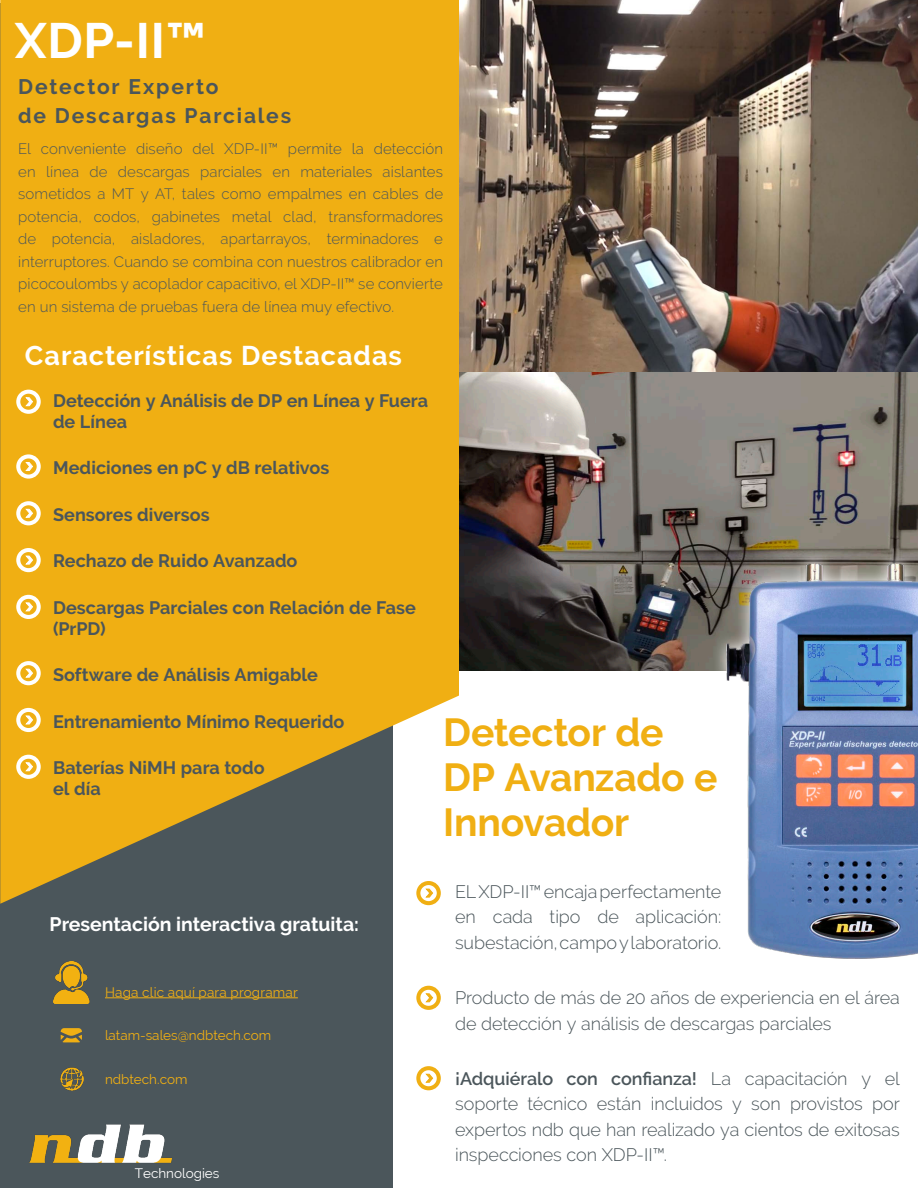
<style>
.page{position:relative;width:918px;height:1188px;background:#fff}
.page>*{position:absolute;margin:0;border:0;box-sizing:border-box;transform-origin:0 0}
.Paragraph_Style_1{font:700 49.5px "Raleway";color:#fff}
.Paragraph_Style_1-2{font:700 39px/45px "Raleway";letter-spacing:-.01em;color:#f0af13}
.Paragraph_Style_1-3{font:700 27px "Raleway";letter-spacing:.035em;color:#fff}
.Paragraph_Style_1-4{font:700 21px "Raleway";letter-spacing:.085em;color:#4b565b}
.t1{font:700 19.5px "Raleway";color:#fff}
.Paragraph_Style_1-5{font:300 18px/25.5px "Raleway";letter-spacing:-.005em;color:#4b565b;text-align:justify}
.Paragraph_Style_1-6{font:700 18px/21px "Raleway";letter-spacing:.005em;color:#4b565b}
.Paragraph_Style_1-7{font:300 15px/22.5px "Raleway";letter-spacing:.01em;color:#4b565b;text-align:justify}
.Paragraph_Style_1-8{font:13.5px "Raleway";color:#f0af13}
.t2{font:13.5px "Raleway";color:#fff}
.s1{font-weight:600}
</style>
<div class="page">
<div style="left:0;top:4px;width:394px;height:1184px;background:#4b565b"></div>
<img style="left:29px;top:1124px;width:143px;height:39px">
<svg style="left:0;top:0;width:459px;height:904px;background:#e0a820"></svg>
<div style="left:416px;top:881px;width:25px;height:24px;border:4px solid #f0af13;border-radius:50%"></div>
<svg style="left:425px;top:888px;width:8px;height:10px"></svg>
<div style="left:416px;top:986px;width:25px;height:24px;border:4px solid #f0af13;border-radius:50%"></div>
<svg style="left:425px;top:993px;width:8px;height:9px"></svg>
<div style="left:416px;top:1066px;width:25px;height:24px;border:4px solid #f0af13;border-radius:50%"></div>
<svg style="left:425px;top:1073px;width:8px;height:10px"></svg>
<img style="left:459px;top:0;width:459px;height:373px">
<div style="left:16px;top:390px;width:25px;height:24px;border:4px solid #fff;border-radius:50%"></div>
<svg style="left:25px;top:397px;width:8px;height:9px"></svg>
<div style="left:16px;top:454px;width:25px;height:25px;border:4px solid #fff;border-radius:50%"></div>
<svg style="left:25px;top:462px;width:8px;height:9px"></svg>
<div style="left:16px;top:501px;width:25px;height:24px;border:4px solid #fff;border-radius:50%"></div>
<svg style="left:25px;top:508px;width:8px;height:10px"></svg>
<div style="left:16px;top:548px;width:25px;height:24px;border:4px solid #fff;border-radius:50%"></div>
<svg style="left:25px;top:555px;width:8px;height:10px"></svg>
<div style="left:16px;top:595px;width:25px;height:24px;border:4px solid #fff;border-radius:50%"></div>
<svg style="left:25px;top:602px;width:8px;height:9px"></svg>
<div style="left:16px;top:661px;width:25px;height:24px;border:4px solid #fff;border-radius:50%"></div>
<svg style="left:25px;top:668px;width:8px;height:10px"></svg>
<div style="left:16px;top:708px;width:25px;height:24px;border:4px solid #fff;border-radius:50%"></div>
<svg style="left:25px;top:715px;width:8px;height:10px"></svg>
<div style="left:16px;top:755px;width:25px;height:24px;border:4px solid #fff;border-radius:50%"></div>
<svg style="left:25px;top:762px;width:8px;height:9px"></svg>
<img style="left:459px;top:373px;width:459px;height:297px">
<div style="left:712px;top:550px;width:206px;height:422px;background:#fff;opacity:.95"></div>
<img style="left:721px;top:557px;width:197px;height:405px">
<svg style="left:61px;top:1028px;width:21px;height:14px"></svg>
<img style="left:61px;top:1067px;width:23px;height:24px">
<img style="left:53px;top:961px;width:37px;height:42px">
<hr style="left:105px;top:997px;width:193px;height:1px;background:#f0af13">
<p class="Paragraph_Style_1" style="left:15px;top:12px;width:193px">XDP-II™</p>
<p class="Paragraph_Style_1-4" style="left:18px;top:74px;width:202px">Detector Experto</p>
<p class="Paragraph_Style_1-4" style="left:18px;top:104px;width:274px">de Descargas Parciales</p>
<p class="Paragraph_Style_1-7" style="left:18px;top:138px;width:426px">El conveniente diseño del XDP-II™ permite la detección en línea de descargas parciales en materiales aislantes sometidos a MT y AT, tales como empalmes en cables de potencia, codos, gabinetes metal clad, transformadores de potencia, aisladores, apartarrayos, terminadores e interruptores. Cuando se combina con nuestros calibrador en picocoulombs y acoplador capacitivo, el XDP-II™ se convierte en un sistema de pruebas fuera de línea muy efectivo.</p>
<p class="Paragraph_Style_1-3" style="left:25px;top:340px;width:379px">Características Destacadas</p>
<p class="Paragraph_Style_1-6" style="left:53px;top:390px;width:377px">Detección y Análisis de DP en Línea y Fuera de Línea</p>
<p class="Paragraph_Style_1-6" style="left:53px;top:457px;width:278px">Mediciones en pC y dB relativos</p>
<p class="Paragraph_Style_1-6" style="left:53px;top:504px;width:158px">Sensores diversos</p>
<p class="Paragraph_Style_1-6" style="left:53px;top:550px;width:246px">Rechazo de Ruido Avanzado</p>
<p class="Paragraph_Style_1-6" style="left:53px;top:597px;width:365px">Descargas Parciales con Relación de Fase (PrPD)</p>
<p class="Paragraph_Style_1-6" style="left:53px;top:664px;width:267px">Software de Análisis Amigable</p>
<p class="Paragraph_Style_1-6" style="left:53px;top:711px;width:293px">Entrenamiento Mínimo Requerido</p>
<p class="Paragraph_Style_1-6" style="left:53px;top:757px;width:213px">Baterías NiMH para todo el día</p>
<p class="Paragraph_Style_1-2" style="left:443px;top:710px;width:276px">Detector de<br>DP Avanzado e<br>Innovador</p>
<p class="t1" style="left:50px;top:913px;width:311px">Presentación interactiva gratuita:</p>
<p class="Paragraph_Style_1-8" style="left:105px;top:984px;width:194px">Haga clic aquí para programar</p>
<p class="Paragraph_Style_1-8" style="left:105px;top:1028px;width:168px">latam-sales@ndbtech.com</p>
<p class="Paragraph_Style_1-8" style="left:105px;top:1071px;width:84px">ndbtech.com</p>
<p class="t2" style="left:135px;top:1166px;width:86px">Technologies</p>
<p class="Paragraph_Style_1-5" style="left:455px;top:879px;width:268px">EL XDP-II™ encaja perfectamente en cada tipo de aplicación: subestación, campo y laboratorio.</p>
<p class="Paragraph_Style_1-5" style="left:455px;top:985px;width:446px">Producto de más de 20 años de experiencia en el área de detección y análisis de descargas parciales</p>
<p class="Paragraph_Style_1-5" style="left:455px;top:1066px;width:446px"><span class="s1">¡Adquiéralo con confianza!</span> La capacitación y el soporte técnico están incluidos y son provistos por expertos ndb que han realizado ya cientos de exitosas inspecciones con XDP-II™.</p>
</div>
